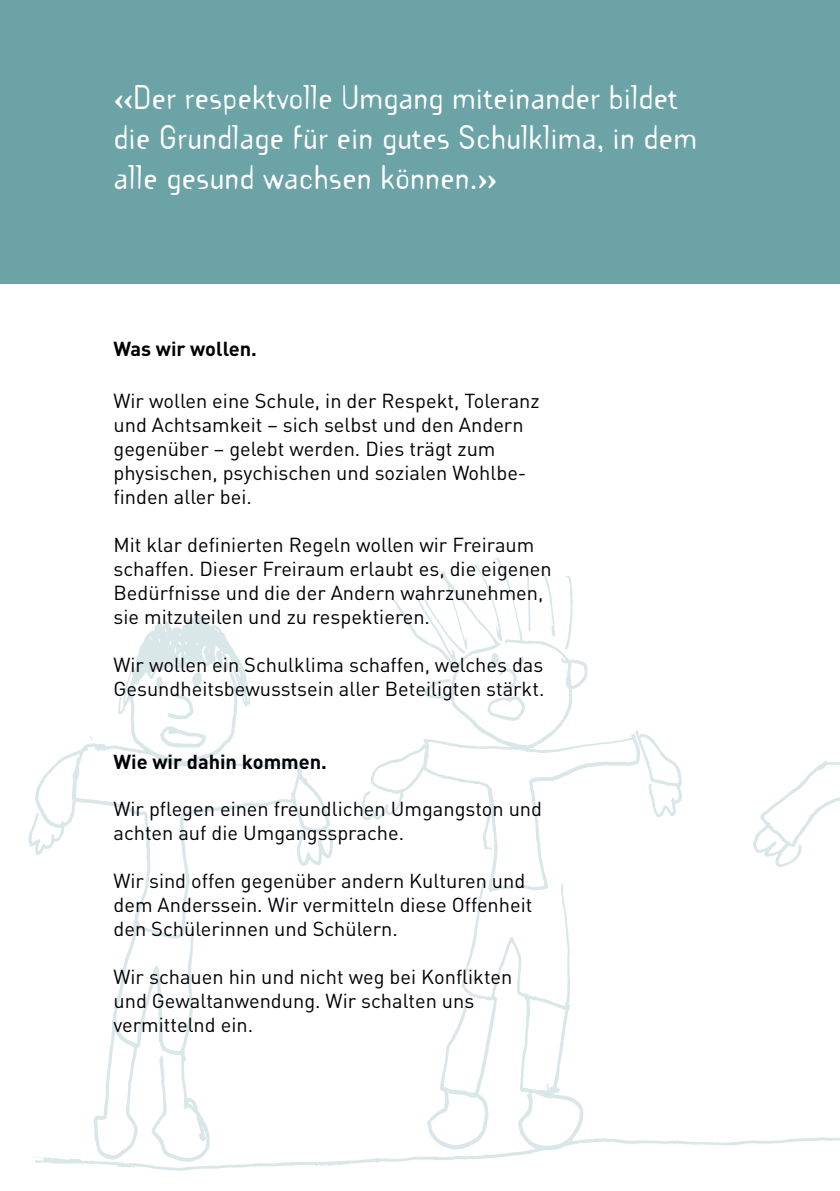
<style>
.page{position:relative;width:840px;height:1191px;background:#fff}
.page>*{position:absolute;margin:0;border:0;box-sizing:border-box;transform-origin:0 0}
.t1{font:30px/40px "Template Gothic";color:#fff}
.t2{font:20px/24px "DIN";color:#000006}
.t3{font:700 20px "DIN";color:#000006}
</style>
<div class="page">
<div style="left:0;top:0;width:839px;height:283px;background:#6ba3a7"></div>
<img style="left:28px;top:557px;width:811px;height:614px">
<h1 class="t1" style="left:113px;top:79px;width:585px">«Der respektvolle Umgang miteinander bildet die Grundlage für ein gutes Schulklima, in dem alle gesund wachsen können.»</h1>
<p class="t3" style="left:113px;top:338px;width:145px">Was wir wollen.</p>
<p class="t2" style="left:113px;top:389px;width:427px">Wir wollen eine Schule, in der Respekt, Toleranz und Achtsamkeit – sich selbst und den Andern gegenüber – gelebt werden. Dies trägt zum physischen, psychischen und sozialen Wohlbe&shy;finden aller bei.</p>
<p class="t2" style="left:113px;top:533px;width:439px">Mit klar definierten Regeln wollen wir Freiraum schaffen. Dieser Freiraum erlaubt es, die eigenen Bedürfnisse und die der Andern wahrzunehmen, sie mitzuteilen und zu respektieren.</p>
<p class="t2" style="left:113px;top:653px;width:432px">Wir wollen ein Schulklima schaffen, welches das<br>Gesundheitsbewusstsein aller Beteiligten stärkt.</p>
<p class="t3" style="left:113px;top:750px;width:215px">Wie wir dahin kommen.</p>
<p class="t2" style="left:113px;top:797px;width:430px">Wir pflegen einen freundlichen Umgangston und achten auf die Umgangssprache.</p>
<p class="t2" style="left:113px;top:869px;width:420px">Wir sind offen gegenüber andern Kulturen und dem Anderssein. Wir vermitteln diese Offenheit den Schülerinnen und Schülern.</p>
<p class="t2" style="left:113px;top:965px;width:400px">Wir schauen hin und nicht weg bei Konflikten und Gewaltanwendung. Wir schalten uns vermittelnd ein.</p>
</div>
